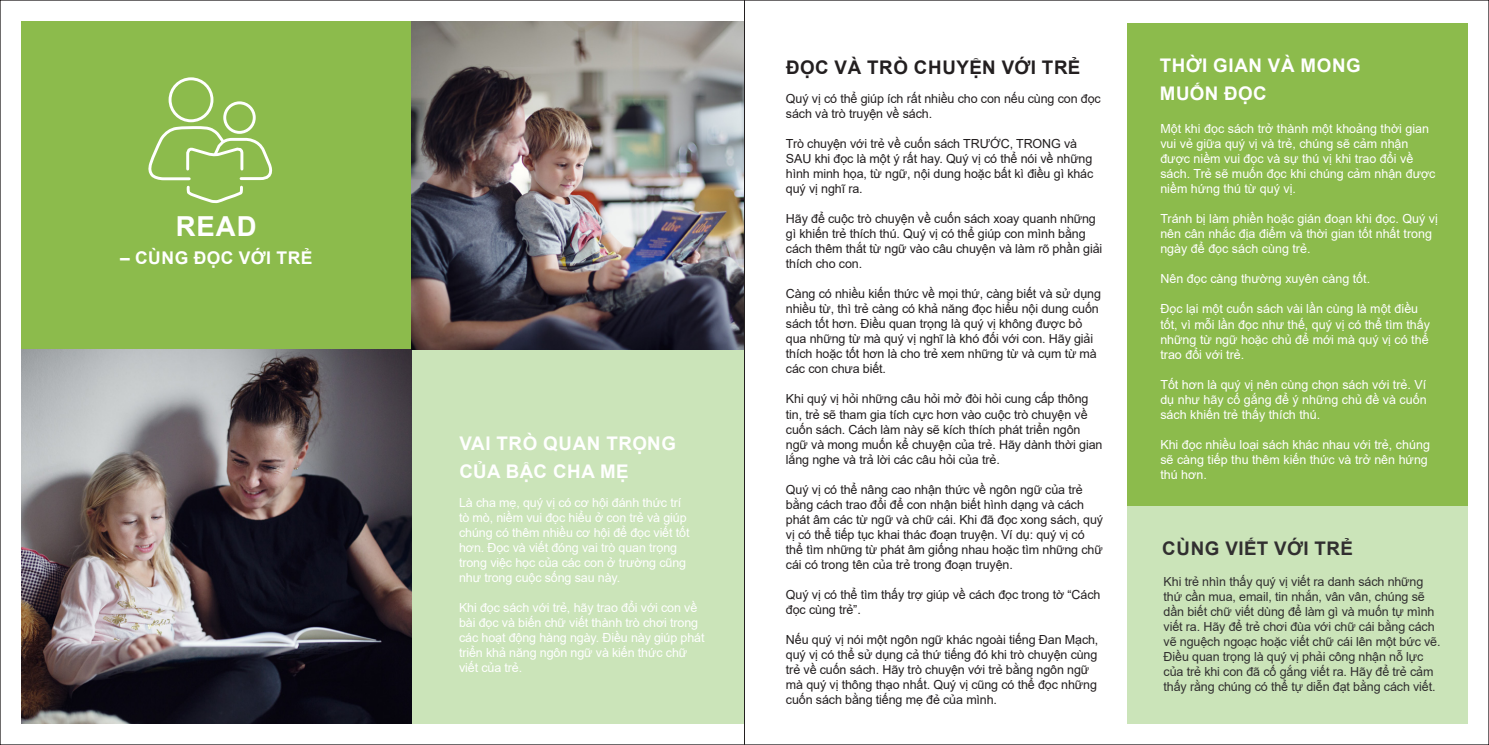
<style>
.page{position:relative;width:1489px;height:745px;background:#fff}
.page>*{position:absolute;margin:0;border:0;box-sizing:border-box;transform-origin:0 0}
.t1{font:700 27.5px "Arial";color:#fff}
.t2{font:700 18.75px/27.5px "Arial";letter-spacing:.035em;color:#fff}
.t3{font:700 18.75px "Arial";letter-spacing:.035em;color:#231f20}
.t4{font:700 18.75px "Arial";letter-spacing:.02em;color:#312f30}
.t5{font:700 17.5px "Arial";letter-spacing:.02em;color:#fff}
.t6{font:12.5px/15px "Arial";letter-spacing:-.01em;color:#231f20}
.t7{font:12.5px/15px "Arial";color:#fff}
.t8{font:12.5px/15px "Arial";letter-spacing:-.01em;color:#312f30}
</style>
<div class="page">
<div style="left:21px;top:21px;width:390px;height:329px;background:#8cbb4c"></div>
<div style="left:1127px;top:505px;width:340px;height:218px;background:#cbe4b9"></div>
<div style="left:411px;top:349px;width:333px;height:374px;background:#cbe4b9"></div>
<div style="left:1127px;top:23px;width:340px;height:482px;background:#8cbb4c"></div>
<img style="left:21px;top:349px;width:390px;height:374px">
<img style="left:411px;top:21px;width:333px;height:328px">
<div style="left:169px;top:77px;width:44px;height:45px;border:3px solid #fff;border-radius:50%"></div>
<div style="left:223px;top:101px;width:33px;height:33px;border:3px solid #fff;border-radius:50%"></div>
<svg style="left:148px;top:124px;width:125px;height:80px"></svg>
<hr style="left:744px;top:0;width:1px;height:744px;background:#231f20">
<h1 class="t1" style="left:176px;top:207px;width:21px">READ</h1>
<h3 class="t5" style="left:120px;top:245px;width:194px">– CÙNG ĐỌC VỚI TRẺ</h3>
<h2 class="t2" style="left:459px;top:429px;width:218px">VAI TRÒ QUAN TRỌNG<br>CỦA BẬC CHA MẸ</h2>
<p class="t7" style="left:459px;top:494px;width:232px">Là cha mẹ, quý vị có cơ hội đánh thức trí tò mò, niềm vui đọc hiểu ở con trẻ và giúp chúng có thêm nhiều cơ hội để đọc viết tốt hơn. Đọc và viết đóng vai trò quan trọng trong việc học của các con ở trường cũng như trong cuộc sống sau này.</p>
<p class="t7" style="left:459px;top:599px;width:247px">Khi đọc sách với trẻ, hãy trao đổi với con về bài đọc và biến chữ viết thành trò chơi trong các hoạt động hàng ngày. Điều này giúp phát triển khả năng ngôn ngữ và kiến thức chữ viết của trẻ.</p>
<h2 class="t3" style="left:786px;top:54px;width:295px">ĐỌC VÀ TRÒ CHUYỆN VỚI TRẺ</h2>
<p class="t6" style="left:786px;top:91px;width:316px">Quý vị có thể giúp ích rất nhiều cho con nếu cùng con đọc sách và trò truyện về sách.</p>
<p class="t6" style="left:786px;top:136px;width:309px">Trò chuyện với trẻ về cuốn sách TRƯỚC, TRONG và SAU khi đọc là một ý rất hay. Quý vị có thể nói về những hình minh họa, từ ngữ, nội dung hoặc bất kì điều gì khác quý vị nghĩ ra.</p>
<p class="t6" style="left:786px;top:211px;width:318px">Hãy để cuộc trò chuyện về cuốn sách xoay quanh những gì khiến trẻ thích thú. Quý vị có thể giúp con mình bằng cách thêm thắt từ ngữ vào câu chuyện và làm rõ phần giải thích cho con.</p>
<p class="t6" style="left:786px;top:286px;width:316px">Càng có nhiều kiến thức về mọi thứ, càng biết và sử dụng nhiều từ, thì trẻ càng có khả năng đọc hiểu nội dung cuốn sách tốt hơn. Điều quan trọng là quý vị không được bỏ qua những từ mà quý vị nghĩ là khó đối với con. Hãy giải thích hoặc tốt hơn là cho trẻ xem những từ và cụm từ mà các con chưa biết.</p>
<p class="t6" style="left:786px;top:391px;width:318px">Khi quý vị hỏi những câu hỏi mở đòi hỏi cung cấp thông tin, trẻ sẽ tham gia tích cực hơn vào cuộc trò chuyện về cuốn sách. Cách làm này sẽ kích thích phát triển ngôn ngữ và mong muốn kể chuyện của trẻ. Hãy dành thời gian lắng nghe và trả lời các câu hỏi của trẻ.</p>
<p class="t6" style="left:786px;top:481px;width:318px">Quý vị có thể nâng cao nhận thức về ngôn ngữ của trẻ bằng cách trao đổi để con nhận biết hình dạng và cách phát âm các từ ngữ và chữ cái. Khi đã đọc xong sách, quý vị có thể tiếp tục khai thác đoạn truyện. Ví dụ: quý vị có thể tìm những từ phát âm giống nhau hoặc tìm những chữ cái có trong tên của trẻ trong đoạn truyện.</p>
<p class="t6" style="left:786px;top:586px;width:316px">Quý vị có thể tìm thấy trợ giúp về cách đọc trong tờ “Cách đọc cùng trẻ”.</p>
<p class="t6" style="left:786px;top:631px;width:314px">Nếu quý vị nói một ngôn ngữ khác ngoài tiếng Đan Mạch, quý vị có thể sử dụng cả thứ tiếng đó khi trò chuyện cùng trẻ về cuốn sách. Hãy trò chuyện với trẻ bằng ngôn ngữ mà quý vị thông thạo nhất. Quý vị cũng có thể đọc những cuốn sách bằng tiếng mẹ đẻ của mình.</p>
<h2 class="t2" style="left:1159px;top:52px;width:202px">THỜI GIAN VÀ MONG<br>MUỐN ĐỌC</h2>
<p class="t7" style="left:1160px;top:121px;width:277px">Một khi đọc sách trở thành một khoảng thời gian vui vẻ giữa quý vị và trẻ, chúng sẽ cảm nhận được niềm vui đọc và sự thú vị khi trao đổi về sách. Trẻ sẽ muốn đọc khi chúng cảm nhận được niềm hứng thú từ quý vị.</p>
<p class="t7" style="left:1160px;top:211px;width:279px">Tránh bị làm phiền hoặc gián đoạn khi đọc. Quý vị nên cân nhắc địa điểm và thời gian tốt nhất trong ngày để đọc sách cùng trẻ.</p>
<p class="t7" style="left:1160px;top:271px;width:211px">Nên đọc càng thường xuyên càng tốt.</p>
<p class="t7" style="left:1160px;top:301px;width:271px">Đọc lại một cuốn sách vài lần cùng là một điều tốt, vì mỗi lần đọc như thế, quý vị có thể tìm thấy những từ ngữ hoặc chủ để mới mà quý vị có thể trao đổi với trẻ.</p>
<p class="t7" style="left:1160px;top:376px;width:268px;text-align:justify">Tốt hơn là quý vị nên cùng chọn sách với trẻ. Ví dụ như hãy cố gắng để ý những chủ đề và cuốn sách khiến trẻ thấy thích thú.</p>
<p class="t7" style="left:1160px;top:436px;width:271px">Khi đọc nhiều loại sách khác nhau với trẻ, chúng sẽ càng tiếp thu thêm kiến thức và trở nên hứng thú hơn.</p>
<h2 class="t4" style="left:1162px;top:534px;width:192px">CÙNG VIẾT VỚI TRẺ</h2>
<p class="t8" style="left:1163px;top:573px;width:278px">Khi trẻ nhìn thấy quý vị viết ra danh sách những thứ cần mua, email, tin nhắn, vân vân, chúng sẽ dần biết chữ viết dùng để làm gì và muốn tự mình viết ra. Hãy để trẻ chơi đùa với chữ cái bằng cách vẽ nguệch ngoạc hoặc viết chữ cái lên một bức vẽ.<br>Điều quan trọng là quý vị phải công nhận nỗ lực của trẻ khi con đã cố gắng viết ra. Hãy để trẻ cảm thấy rằng chúng có thể tự diễn đạt bằng cách viết.</p>
</div>
